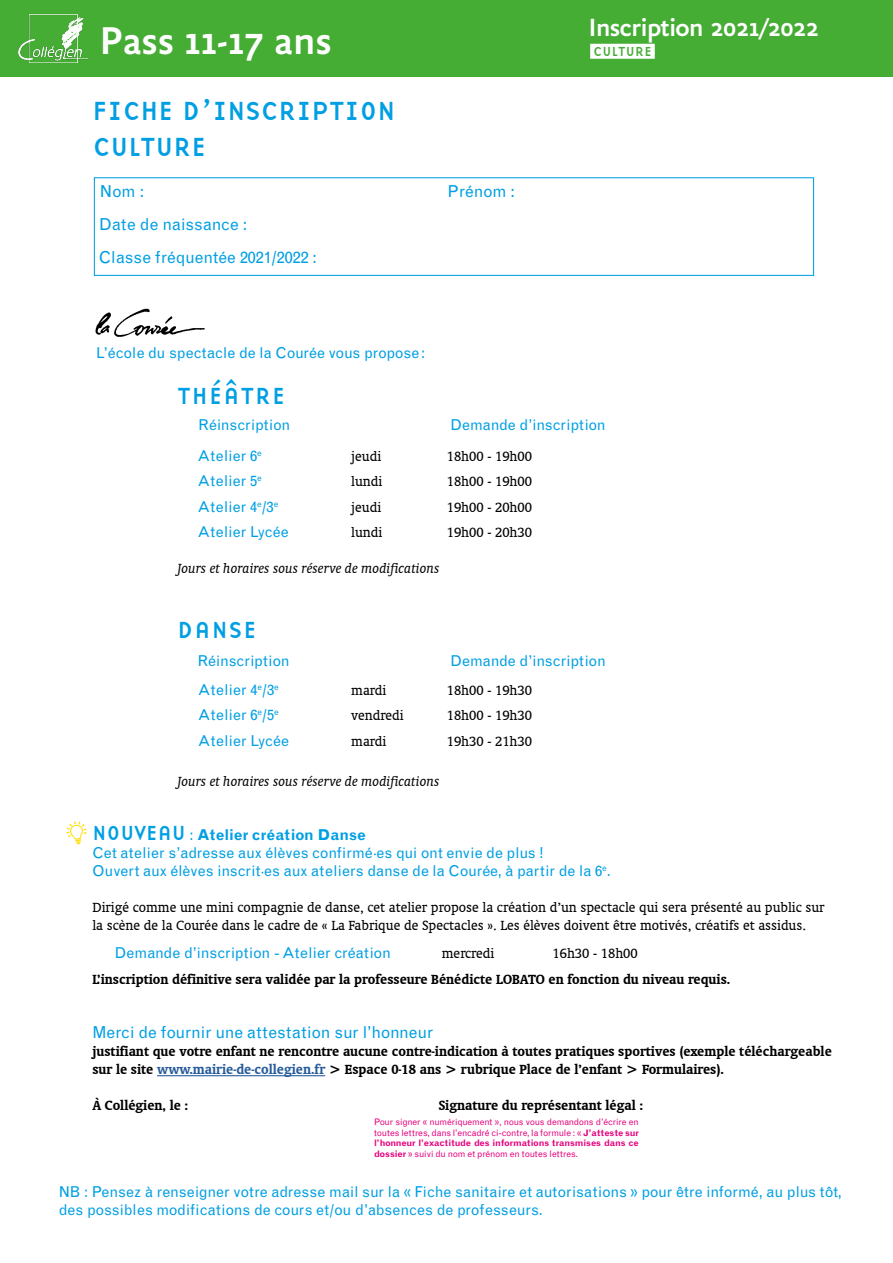
<style>
.page{position:relative;width:893px;height:1263px;background:#fff}
.page>*{position:absolute;margin:0;border:0;box-sizing:border-box;transform-origin:0 0}
.t1{font:500 42px "Yoga Sans OTW03";color:#fefefe}
.t2{font:27px/36px "Base Nine";color:#009fe3}
.t3{font:500 27px "Yoga Sans OTW03";letter-spacing:-.02em;color:#fff}
.t4{font:24px "Base Nine";letter-spacing:.045em;color:#009fe3}
.t5{font:16.5px/33.6px "Grotesque";color:#009fe3}
.t6{font:15px/25.5px "Grotesque";color:#009fe3}
.t7{font:15px/25.5px "Oranda BT";color:#000;text-align:justify}
.t8{font:700 15px/18px "Oranda BT";color:#000}
.t9{font:italic 15px "Oranda BT";color:#000}
.t10{font:13.5px "Base Nine";letter-spacing:.025em;color:#45ac34}
.t11{font:9px/10.8px "Grotesque";letter-spacing:-.01em;color:#e6007d;text-align:justify}
.s1{font-family:"Base Nine";font-size:21px}
.s2{font-weight:700}
.s3{color:#275b9b}
</style>
<div class="page">
<div style="left:0;top:0;width:893px;height:77px;background:#45ac34"></div>
<img style="left:18px;top:14px;width:71px;height:49px">
<div style="left:590px;top:44px;width:65px;height:15px;background:#fff"></div>
<hr style="left:157px;top:1075px;width:168px;height:1px;background:#275b9b">
<img style="left:95px;top:308px;width:110px;height:29px">
<div style="left:94px;top:177px;width:720px;height:99px;border:1px solid #009fe3"></div>
<svg style="left:66px;top:821px;width:21px;height:23px"></svg>
<h1 class="t1" style="left:100px;top:18px;width:233px">Pass 11-17 ans</h1>
<h2 class="t2" style="left:92px;top:92px;width:305px">FICHE D’INSCRIPTION<br>CULTURE</h2>
<p class="t5" style="left:100px;top:174px;width:46px">Nom :</p>
<p class="t5" style="left:447px;top:174px;width:69px">Prénom :</p>
<p class="t5" style="left:99px;top:207px;width:220px">Date de naissance :<br>Classe fréquentée 2021/2022 :</p>
<p class="t6" style="left:96px;top:340px;width:331px">L’école du spectacle de la Courée vous propose:</p>
<h3 class="t4" style="left:178px;top:378px;width:110px">THÉÂTRE</h3>
<h2 class="t3" style="left:589px;top:13px;width:232px">Inscription 2021/2022</h2>
<p class="t10" style="left:593px;top:41px;width:60px">CULTURE</p>
<p class="t6" style="left:199px;top:412px;width:93px">Réinscription</p>
<p class="t6" style="left:450px;top:412px;width:157px">Demande d’inscription</p>
<p class="t6" style="left:198px;top:443px;width:93px">Atelier 6<sup>e<br></sup>Atelier 5<sup>e<br></sup>Atelier 4<sup>e</sup>/3<sup>e<br></sup>Atelier Lycée</p>
<p class="t9" style="left:178px;top:560px;width:263px">Jours et horaires sous réserve de modifications</p>
<p class="t7" style="left:351px;top:443px;width:33px">jeudi lundi jeudi lundi</p>
<p class="t7" style="left:447px;top:443px;width:87px">18h00 - 19h00<br>18h00 - 19h00<br>19h00 - 20h00<br>19h00 - 20h30</p>
<h3 class="t4" style="left:178px;top:612px;width:81px">DANSE</h3>
<p class="t6" style="left:198px;top:648px;width:93px">Réinscription</p>
<p class="t6" style="left:450px;top:648px;width:157px">Demande d’inscription</p>
<p class="t6" style="left:198px;top:677px;width:93px">Atelier 4<sup>e</sup>/3<sup>e<br></sup>Atelier 6<sup>e</sup>/5<sup>e<br></sup>Atelier Lycée</p>
<p class="t9" style="left:178px;top:773px;width:263px">Jours et horaires sous réserve de modifications</p>
<p class="t6" style="left:92px;top:826px;width:520px;line-height:18px"><span class="s1">NOUVEAU</span> : <span class="s2">Atelier création Danse<br></span>Cet atelier s’adresse aux élèves confirmé es qui ont envie de plus !<br>Ouvert aux élèves inscrit es aux ateliers danse de la Courée, à partir de la 6<sup>e</sup>.</p>
<p class="t7" style="left:92px;top:898px;width:734px;line-height:18px">Dirigé comme une mini compagnie de danse, cet atelier propose la création d’un spectacle qui sera présenté au public sur la scène de la Courée dans le cadre de « La Fabrique de Spectacles ». Les élèves doivent être motivés, créatifs et assidus.</p>
<p class="t7" style="left:351px;top:677px;width:54px;text-align:left">mardi vendredi mardi</p>
<p class="t7" style="left:447px;top:677px;width:87px">18h00 - 19h30<br>18h00 - 19h30<br>19h30 - 21h30</p>
<p class="t6" style="left:115px;top:940px;width:278px">Demande d’inscription - Atelier création</p>
<p class="t7" style="left:442px;top:941px;width:54px">mercredi</p>
<p class="t7" style="left:552px;top:941px;width:87px">16h30 - 18h00</p>
<p class="t8" style="left:92px;top:970px;width:639px">L’inscription définitive sera validée par la professeure Bénédicte LOBATO en fonction du niveau requis.</p>
<p class="t5" style="left:92px;top:1016px;width:342px">Merci de fournir une attestation sur l’honneur</p>
<p class="t8" style="left:92px;top:1042px;width:741px">justifiant que votre enfant ne rencontre aucune contre-indication à toutes pratiques sportives (exemple téléchargeable sur le site <span class="s3">www.mairie-de-collegien.fr</span> &gt; Espace 0-18 ans &gt; rubrique Place de l’enfant &gt; Formulaires).</p>
<p class="t8" style="left:92px;top:1096px;width:97px">À Collégien, le :</p>
<p class="t8" style="left:439px;top:1096px;width:206px">Signature du représentant légal :</p>
<p class="t11" style="left:374px;top:1116px;width:266px">Pour signer « numériquement », nous vous demandons d’écrire en toutes lettres, dans l’encadré ci-contre, la formule : « <span class="s2">J’atteste sur l’honneur l’exactitude des informations transmises dans ce dossier</span> » suivi du nom et prénom en toutes lettres.</p>
<p class="t6" style="left:59px;top:1183px;width:785px;line-height:18px">NB : Pensez à renseigner votre adresse mail sur la « Fiche sanitaire et autorisations » pour être informé, au plus tôt, des possibles modifications de cours et/ou d’absences de professeurs.</p>
</div>
